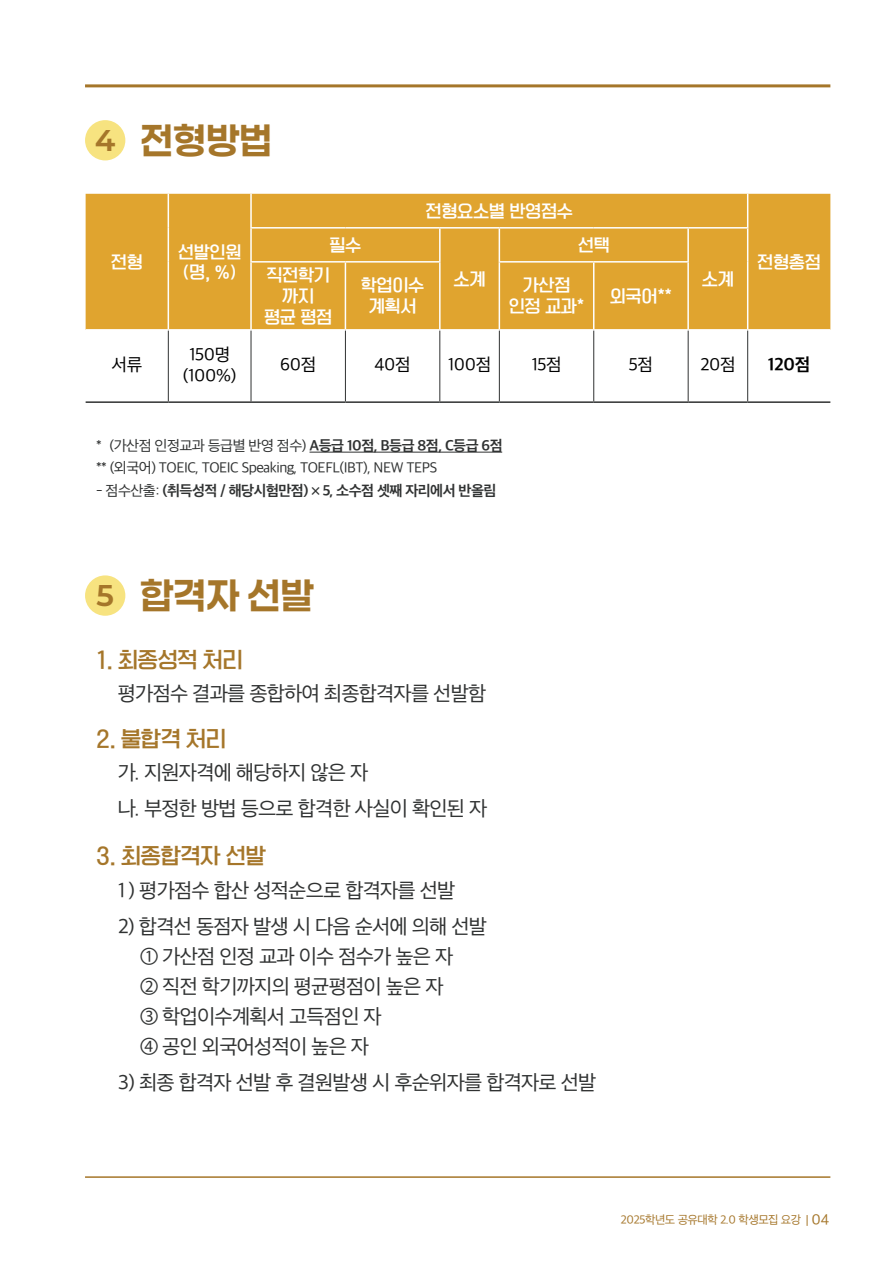
<style>
.page{position:relative;width:893px;height:1263px;background:#fff}
.page>*{position:absolute;margin:0;border:0;box-sizing:border-box;transform-origin:0 0}
.t1{font:700 37.5px "Paperlogy 7";color:#a5762a}
.t2{font:700 27px "Paperlogy 7";color:#a5762a}
.t3{font:21px/30px "Apple SD Gothic Neo";letter-spacing:-.035em;color:#303232}
.t4{font:21px "TT Omni Gothic B";letter-spacing:-.035em;color:#a5762a}
.t5{font:18px/21.6px "Apple SD Gothic Neo";letter-spacing:-.02em;color:#000;text-align:center}
.t6{font:700 18px "Apple SD Gothic Neo";color:#000}
.t7{font:16.5px/21px "TT Omni Gothic B";letter-spacing:-.02em;color:#fff;text-align:center}
.t8{font:15px/22.5px "Apple SD Gothic Neo";letter-spacing:-.035em;color:#303232}
.t9{font:700 15px "Apple SD Gothic Neo";letter-spacing:-.035em;color:#303232}
.t10{font:12px "Apple SD Gothic Neo";letter-spacing:-.035em;color:#a5762a}
.s1{font-weight:700}
.s2{font-weight:400}
.s3{font-size:15px}
</style>
<div class="page">
<hr style="left:85px;top:1176px;width:745px;height:2px;background:#a5762a">
<hr style="left:85px;top:84px;width:745px;height:3px;background:#a5762a">
<div style="left:85px;top:575px;width:40px;height:41px;background:#f7e380;border-radius:50%"></div>
<div style="left:85px;top:120px;width:40px;height:40px;background:#f7e380;border-radius:50%"></div>
<hr style="left:309px;top:452px;width:193px;height:1px;background:#303232">
<div style="left:86px;top:194px;width:744px;height:135px;background:#e0a42f"></div>
<hr style="left:168px;top:331px;width:1px;height:70px;background:#303232">
<hr style="left:251px;top:331px;width:1px;height:70px;background:#303232">
<hr style="left:345px;top:331px;width:1px;height:70px;background:#303232">
<hr style="left:439px;top:331px;width:1px;height:70px;background:#303232">
<hr style="left:499px;top:331px;width:1px;height:70px;background:#303232">
<hr style="left:593px;top:331px;width:1px;height:70px;background:#303232">
<hr style="left:688px;top:331px;width:1px;height:70px;background:#303232">
<hr style="left:747px;top:331px;width:1px;height:70px;background:#303232">
<hr style="left:86px;top:401px;width:82px;height:2px;background:#303232">
<hr style="left:168px;top:401px;width:83px;height:2px;background:#303232">
<hr style="left:251px;top:401px;width:94px;height:2px;background:#303232">
<hr style="left:345px;top:401px;width:95px;height:2px;background:#303232">
<hr style="left:440px;top:401px;width:59px;height:2px;background:#303232">
<hr style="left:499px;top:401px;width:95px;height:2px;background:#303232">
<hr style="left:594px;top:401px;width:94px;height:2px;background:#303232">
<hr style="left:688px;top:401px;width:60px;height:2px;background:#303232">
<hr style="left:748px;top:401px;width:82px;height:2px;background:#303232">
<hr style="left:168px;top:194px;width:1px;height:34px;background:#fff">
<hr style="left:168px;top:228px;width:1px;height:34px;background:#fff">
<hr style="left:168px;top:262px;width:1px;height:67px;background:#fff">
<hr style="left:250px;top:194px;width:2px;height:33px;background:#fff">
<hr style="left:747px;top:194px;width:1px;height:33px;background:#fff">
<hr style="left:250px;top:227px;width:95px;height:2px;background:#fff">
<hr style="left:250px;top:229px;width:2px;height:32px;background:#fff">
<hr style="left:345px;top:227px;width:95px;height:2px;background:#fff">
<hr style="left:440px;top:227px;width:59px;height:2px;background:#fff">
<hr style="left:439px;top:229px;width:2px;height:32px;background:#fff">
<hr style="left:499px;top:227px;width:95px;height:2px;background:#fff">
<hr style="left:499px;top:229px;width:1px;height:32px;background:#fff">
<hr style="left:594px;top:227px;width:94px;height:2px;background:#fff">
<hr style="left:688px;top:227px;width:60px;height:2px;background:#fff">
<hr style="left:687px;top:229px;width:2px;height:32px;background:#fff">
<hr style="left:747px;top:229px;width:1px;height:33px;background:#fff">
<hr style="left:747px;top:262px;width:1px;height:67px;background:#fff">
<hr style="left:250px;top:261px;width:95px;height:2px;background:#fff">
<hr style="left:250px;top:263px;width:2px;height:66px;background:#fff">
<hr style="left:345px;top:261px;width:96px;height:2px;background:#fff">
<hr style="left:345px;top:263px;width:1px;height:66px;background:#fff">
<hr style="left:439px;top:263px;width:2px;height:66px;background:#fff">
<hr style="left:499px;top:261px;width:95px;height:2px;background:#fff">
<hr style="left:499px;top:263px;width:1px;height:66px;background:#fff">
<hr style="left:594px;top:261px;width:95px;height:2px;background:#fff">
<hr style="left:593px;top:263px;width:1px;height:66px;background:#fff">
<hr style="left:687px;top:263px;width:2px;height:66px;background:#fff">
<p class="t2" style="left:96px;top:121px;width:20px">4</p>
<h1 class="t1" style="left:140px;top:113px;width:133px">전형방법</h1>
<p class="t7" style="left:426px;top:201px;width:149px">전형요소별 반영점수</p>
<p class="t7" style="left:111px;top:252px;width:34px">전형</p>
<p class="t7" style="left:178px;top:243px;width:65px;line-height:19.8px">선발인원 (명, %)</p>
<p class="t7" style="left:329px;top:235px;width:34px">필수</p>
<p class="t7" style="left:578px;top:235px;width:34px">선택</p>
<p class="t7" style="left:266px;top:265px;width:65px">직전학기</p>
<p class="t7" style="left:702px;top:269px;width:34px">소계</p>
<p class="t7" style="left:264px;top:286px;width:70px">까지<br>평균 평점</p>
<p class="t7" style="left:361px;top:276px;width:65px">학업이수 계획서</p>
<p class="t7" style="left:509px;top:276px;width:77px">가산점 인정 교과*</p>
<p class="t7" style="left:610px;top:286px;width:64px">외국어**</p>
<p class="t7" style="left:454px;top:269px;width:34px">소계</p>
<p class="t7" style="left:757px;top:252px;width:65px">전형총점</p>
<p class="t5" style="left:112px;top:353px;width:32px">서류</p>
<p class="t5" style="left:183px;top:342px;width:55px">150명 (100%)</p>
<p class="t5" style="left:280px;top:353px;width:38px">60점</p>
<p class="t5" style="left:375px;top:353px;width:38px">40점</p>
<p class="t5" style="left:448px;top:353px;width:45px">100점</p>
<p class="t5" style="left:531px;top:353px;width:32px">15점</p>
<p class="t5" style="left:629px;top:353px;width:26px">5점</p>
<p class="t5" style="left:700px;top:353px;width:37px">20점</p>
<p class="t6" style="left:768px;top:352px;width:44px">120점</p>
<p class="t8" style="left:96px;top:433px;width:408px">* (가산점 인정교과 등급별 반영 점수) <span class="s1">A등급 10점, B등급 8점, C등급 6점 </span>** (외국어) TOEIC, TOEIC Speaking, TOEFL(IBT), NEW TEPS</p>
<p class="t9" style="left:96px;top:480px;width:402px"><span class="s2">- 점수산출:</span> (취득성적 / 해당시험만점) × 5, 소수점 셋째 자리에서 반올림</p>
<p class="t2" style="left:96px;top:576px;width:20px">5</p>
<h1 class="t1" style="left:140px;top:569px;width:175px">합격자 선발</h1>
<p class="t4" style="left:96px;top:649px;width:148px">1. 최종성적 처리</p>
<p class="t3" style="left:118px;top:678px;width:370px">평가점수 결과를 종합하여 최종합격자를 선발함</p>
<p class="t4" style="left:96px;top:728px;width:131px">2. 불합격 처리</p>
<p class="t3" style="left:118px;top:753px;width:371px;line-height:36px">가. 지원자격에 해당하지 않은 자<br>나. 부정한 방법 등으로 합격한 사실이 확인된 자</p>
<p class="t4" style="left:96px;top:845px;width:171px">3. 최종합격자 선발</p>
<p class="t3" style="left:118px;top:874px;width:339px">1 ) 평가점수 합산 성적순으로 합격자를 선발</p>
<p class="t3" style="left:140px;top:910px;width:348px;text-indent:-22px">2) 합격선 동점자 발생 시 다음 순서에 의해 선발<br>① 가산점 인정 교과 이수 점수가 높은 자<br>② 직전 학기까지의 평균평점이 높은 자<br>③ 학업이수계획서 고득점인 자<br>④ 공인 외국어성적이 높은 자</p>
<p class="t3" style="left:118px;top:1066px;width:480px">3) 최종 합격자 선발 후 결원발생 시 후순위자를 합격자로 선발</p>
<p class="t10" style="left:621px;top:1212px;width:210px">2025학년도 공유대학 2.0 학생모집 요강 <span class="s3">04</span></p>
</div>
